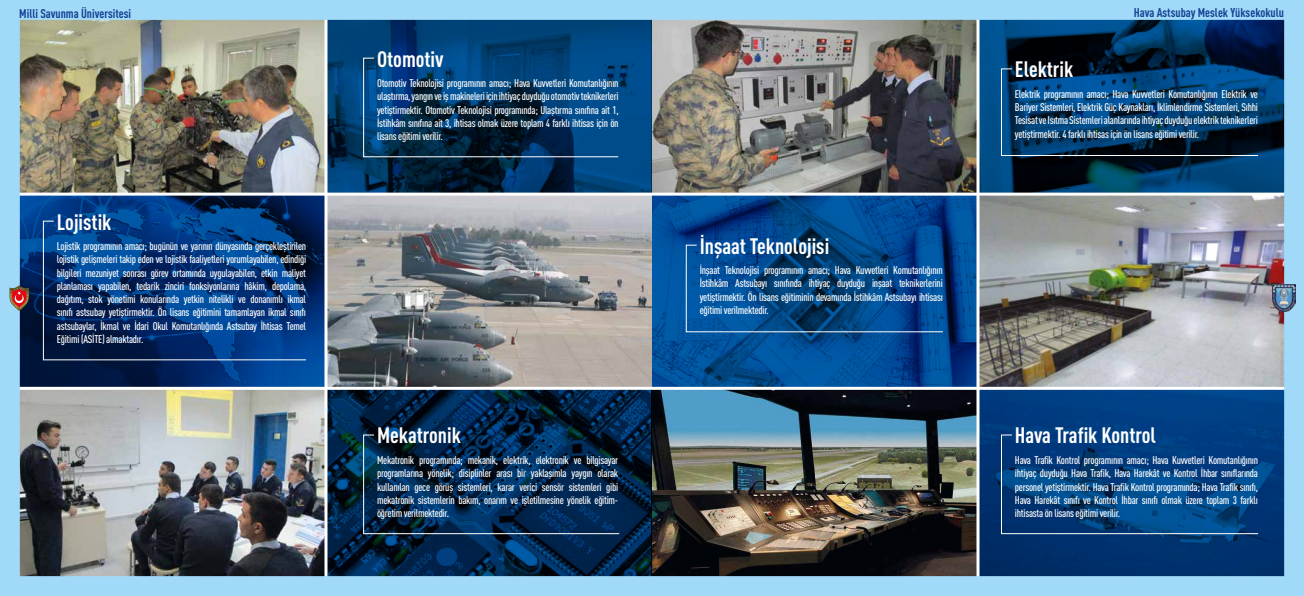
<style>
.page{position:relative;width:1304px;height:596px;background:#fff}
.page>*{position:absolute;margin:0;border:0;box-sizing:border-box;transform-origin:0 0}
.t1{font:700 condensed 22px "DIN Pro";color:#fff}
.t2{font:700 condensed 12.5px "DIN Pro";color:#164194}
.t3{font:500 condensed 11px/13.2px "DIN Pro";letter-spacing:-.025em;color:#fff;text-align:justify}
</style>
<div class="page">
<img style="left:0;top:0;width:1304px;height:595px">
<svg style="left:9px;top:285px;width:20px;height:25px"></svg>
<img style="left:1273px;top:284px;width:22px;height:27px">
<p class="t2" style="left:19px;top:4px;width:113px">Milli Savunma Üniversitesi</p>
<p class="t2" style="left:1134px;top:4px;width:152px">Hava Astsubay Meslek Yüksekokulu</p>
<h1 class="t1" style="left:57px;top:205px;width:56px">Lojistik</h1>
<p class="t3" style="left:57px;top:238px;width:251px">Lojistik programının amacı; bugünün ve yarının dünyasında gerçekleştirilen lojistik gelişmeleri takip eden ve lojistik faaliyetleri yorumlayabilen, edindiği bilgileri mezuniyet sonrası görev ortamında uygulayabilen, etkin maliyet planlaması yapabilen, tedarik zinciri fonksiyonlarına hâkim, depolama, dağıtım, stok yönetimi konularında yetkin nitelikli ve donanımlı ikmal sınıfı astsubay yetiştirmektir. Ön lisans eğitimini tamamlayan ikmal sınıfı astsubaylar, İkmal ve İdari Okul Komutanlığında Astsubay İhtisas Temel Eğitimi (ASİTE) almaktadır.</p>
<h1 class="t1" style="left:377px;top:42px;width:68px">Otomotiv</h1>
<h1 class="t1" style="left:1015px;top:53px;width:60px">Elektrik</h1>
<p class="t3" style="left:377px;top:76px;width:243px">Otomotiv Teknolojisi programının amacı; Hava Kuvvetleri Komutanlığının ulaştırma, yangın ve iş makineleri için ihtiyaç duyduğu otomotiv teknikerleri yetiştirmektir. Otomotiv Teknolojisi programında; Ulaştırma sınıfına ait 1, İstihkâm sınıfına ait 3, ihtisas olmak üzere toplam 4 farklı ihtisas için ön lisans eğitimi verilir.</p>
<p class="t3" style="left:1015px;top:86px;width:245px">Elektrik programının amacı; Hava Kuvvetleri Komutanlığının Elektrik ve Bariyer Sistemleri, Elektrik Güç Kaynakları, İklimlendirme Sistemleri, Sıhhi Tesisat ve Isıtma Sistemleri alanlarında ihtiyaç duyduğu elektrik teknikerleri yetiştirmektir. 4 farklı ihtisas için ön lisans eğitimi verilir.</p>
<h1 class="t1" style="left:700px;top:229px;width:131px">İnşaat Teknolojisi</h1>
<h1 class="t1" style="left:377px;top:418px;width:85px">Mekatronik</h1>
<p class="t3" style="left:377px;top:452px;width:243px">Mekatronik programında; mekanik, elektrik, elektronik ve bilgisayar programlarına yönelik; disiplinler arası bir yaklaşımla yaygın olarak kullanılan gece görüş sistemleri, karar verici sensör sistemleri gibi mekatronik sistemlerin bakım, onarım ve işletilmesine yönelik eğitim&shy;öğretim verilmektedir.</p>
<p class="t3" style="left:700px;top:262px;width:245px">İnşaat Teknolojisi programının amacı; Hava Kuvvetleri Komutanlığının İstihkâm Astsubayı sınıfında ihtiyaç duyduğu inşaat teknikerlerini yetiştirmektir. Ön lisans eğitiminin devamında İstihkâm Astsubayı ihtisası eğitimi verilmektedir.</p>
<h1 class="t1" style="left:1015px;top:418px;width:142px">Hava Trafik Kontrol</h1>
<p class="t3" style="left:1015px;top:452px;width:245px">Hava Trafik Kontrol programının amacı; Hava Kuvvetleri Komutanlığının ihtiyaç duyduğu Hava Trafik, Hava Harekât ve Kontrol İhbar sınıflarında personel yetiştirmektir. Hava Trafik Kontrol programında; Hava Trafik sınıfı, Hava Harekât sınıfı ve Kontrol İhbar sınıfı olmak üzere toplam 3 farklı ihtisasta ön lisans eğitimi verilir.</p>
</div>
